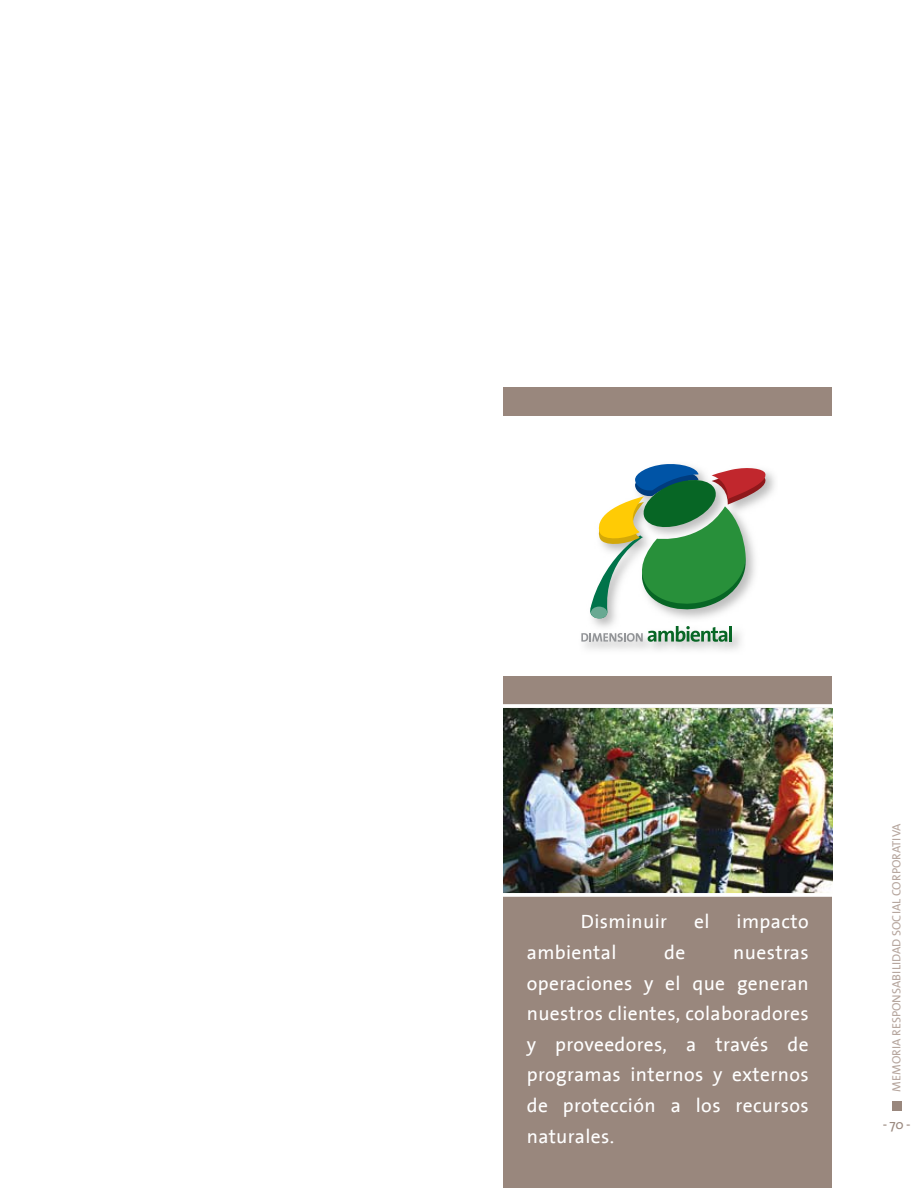
<style>
.page{position:relative;width:918px;height:1188px;background:#fff}
.page>*{position:absolute;margin:0;border:0;box-sizing:border-box;transform-origin:0 0}
.t1{font:19.5px/30.6px "The Sans BAC";letter-spacing:.02em;color:#fff;text-align:justify}
.t2{font:13.5px "The Sans BAC";color:#99877d}
.t3{font:12px "The Sans BAC";color:#b6a69e}
</style>
<div class="page">
<div style="left:893px;top:1101px;width:9px;height:9px;background:#99877d"></div>
<div style="left:504px;top:676px;width:328px;height:35px;background:#99877d"></div>
<div style="left:504px;top:894px;width:328px;height:294px;background:#99877d"></div>
<img style="left:504px;top:708px;width:328px;height:185px">
<svg style="left:503px;top:704px;width:329px;height:4px"></svg>
<svg style="left:503px;top:894px;width:329px;height:3px"></svg>
<img style="left:585px;top:472px;width:190px;height:179px">
<svg style="left:587px;top:464px;width:181px;height:156px"></svg>
<div style="left:591px;top:607px;width:16px;height:12px;background:#69a992;border-radius:50%"></div>
<svg style="left:581px;top:626px;width:146px;height:16px"></svg>
<hr style="left:729px;top:626px;width:3px;height:16px;background:#076625">
<div style="left:504px;top:387px;width:328px;height:29px;background:#99877d"></div>
<p class="t1" style="left:581px;top:907px;width:88px">Disminuir</p>
<p class="t1" style="left:694px;top:907px;width:17px">el</p>
<p class="t1" style="left:737px;top:907px;width:74px">impacto</p>
<p class="t1" style="left:527px;top:937px;width:91px">ambiental</p>
<p class="t1" style="left:664px;top:937px;width:23px">de</p>
<p class="t1" style="left:527px;top:937px;width:284px;text-indent:206px">nuestras operaciones y el que generan nuestros clientes, colaboradores y proveedores, a través de programas internos y externos de protección a los recursos naturales.</p>
<p class="t3" style="left:889px;top:1092px;width:270px;rotate:-90deg">MEMORIA RESPONSABILIDAD SOCIAL CORPORATIVA</p>
<p class="t2" style="left:883px;top:1116px;width:29px">- 70 -</p>
</div>
